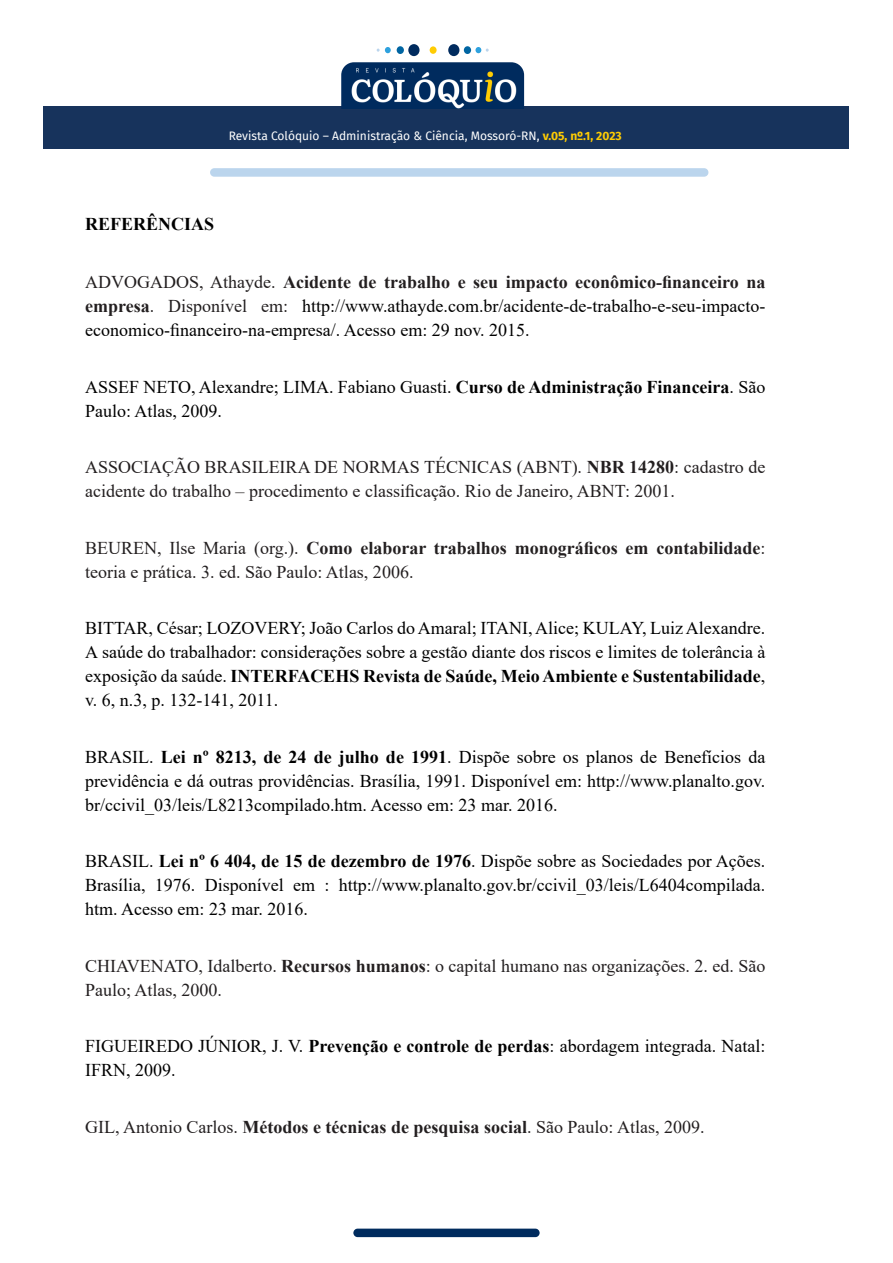
<style>
.page{position:relative;width:893px;height:1263px;background:#fff}
.page>*{position:absolute;margin:0;border:0;box-sizing:border-box;transform-origin:0 0}
.ref{font:18px/24px "Times New Roman";color:#000;text-align:justify}
.ref-2{font:18px/24px "Times New Roman";color:#231f20}
.titulos_2{font:700 18px "Times New Roman";color:#000}
.t1{font:12px "Fira Sans";color:#fff}
.s1{font-weight:700;color:#ffcc03}
.s2{color:#231f20}
.s3{font-weight:700;color:#231f20}
.s4{font-weight:700}
</style>
<div class="page">
<div style="left:44px;top:106px;width:805px;height:42px;background:#17335c"></div>
<div style="left:353px;top:1228px;width:187px;height:9px;background:#002b5e;border-radius:4px"></div>
<img style="left:341px;top:62px;width:183px;height:47px">
<div style="left:430px;top:46px;width:7px;height:8px;background:#ffcc03;border-radius:50%"></div>
<div style="left:448px;top:44px;width:11px;height:12px;background:#002b5e;border-radius:50%"></div>
<div style="left:464px;top:46px;width:7px;height:8px;background:#0065a2;border-radius:50%"></div>
<svg style="left:475px;top:47px;width:14px;height:6px"></svg>
<svg style="left:377px;top:47px;width:14px;height:6px"></svg>
<div style="left:397px;top:46px;width:7px;height:8px;background:#0065a2;border-radius:50%"></div>
<div style="left:408px;top:44px;width:11px;height:12px;background:#002b5e;border-radius:50%"></div>
<div style="left:210px;top:168px;width:498px;height:9px;background:#bbd5ed;border-radius:4px"></div>
<p class="t1" style="left:229px;top:126px;width:394px">Revista Colóquio – Administração &amp; Ciência, Mossoró-RN, <span class="s1">v.05, nº.1, 2023</span></p>
<p class="titulos_2" style="left:85px;top:211px;width:131px">REFERÊNCIAS</p>
<p class="ref" style="left:85px;top:269px;width:682px"><span class="s2">ADVOGADOS, Athayde.</span> <span class="s3">Acidente de trabalho e seu impacto econômico-financeiro na empresa</span><span class="s2">. Disponível em:</span> http://www.athayde.com.br/acidente-de-trabalho-e-seu-impacto&shy;economico-financeiro-na-empresa/. Acesso em: 29 nov. 2015.</p>
<p class="ref" style="left:85px;top:374px;width:682px">ASSEF NETO, Alexandre; LIMA. Fabiano Guasti. <span class="s4">Curso de Administração Financeira</span>. São<br>Paulo: Atlas, 2009.</p>
<p class="ref-2" style="left:85px;top:454px;width:682px">ASSOCIAÇÃO BRASILEIRA DE NORMAS TÉCNICAS (ABNT). <span class="s4">NBR 14280</span>: cadastro de acidente do trabalho – procedimento e classificação. Rio de Janeiro, ABNT: 2001.</p>
<p class="ref-2" style="left:85px;top:535px;width:682px">BEUREN, Ilse Maria (org.). <span class="s4">Como elaborar trabalhos monográficos em contabilidade</span>: teoria e prática. 3. ed. São Paulo: Atlas, 2006.</p>
<p class="ref" style="left:85px;top:615px;width:682px">BITTAR, César; LOZOVERY; João Carlos do Amaral; ITANI, Alice; KULAY, Luiz Alexandre.<br>A saúde do trabalhador: considerações sobre a gestão diante dos riscos e limites de tolerância à exposição da saúde. <span class="s4">INTERFACEHS Revista de Saúde, Meio Ambiente e Sustentabilidade</span>, v. 6, n.3, p. 132-141, 2011.</p>
<p class="ref" style="left:85px;top:744px;width:682px">BRASIL. <span class="s4">Lei nº 8213, de 24 de julho de 1991</span>. Dispõe sobre os planos de Benefícios da previdência e dá outras providências. Brasília, 1991. Disponível em: http://www.planalto.gov. br/ccivil_03/leis/L8213compilado.htm. Acesso em: 23 mar. 2016.</p>
<p class="ref" style="left:85px;top:848px;width:682px">BRASIL. <span class="s4">Lei nº 6 404, de 15 de dezembro de 1976</span>. Dispõe sobre as Sociedades por Ações.<br>Brasília, 1976. Disponível em : http://www.planalto.gov.br/ccivil_03/leis/L6404compilada. htm. Acesso em: 23 mar. 2016.</p>
<p class="ref-2" style="left:85px;top:953px;width:682px">CHIAVENATO, Idalberto. <span class="s4">Recursos humanos</span>: o capital humano nas organizações. 2. ed. São<br>Paulo; Atlas, 2000.</p>
<p class="ref" style="left:85px;top:1033px;width:682px">FIGUEIREDO JÚNIOR, J. V. <span class="s4">Prevenção e controle de perdas</span>: abordagem integrada. Natal:<br>IFRN, 2009.</p>
<p class="ref-2" style="left:85px;top:1114px;width:621px">GIL, Antonio Carlos. <span class="s4">Métodos e técnicas de pesquisa social</span>. São Paulo: Atlas, 2009.</p>
</div>
